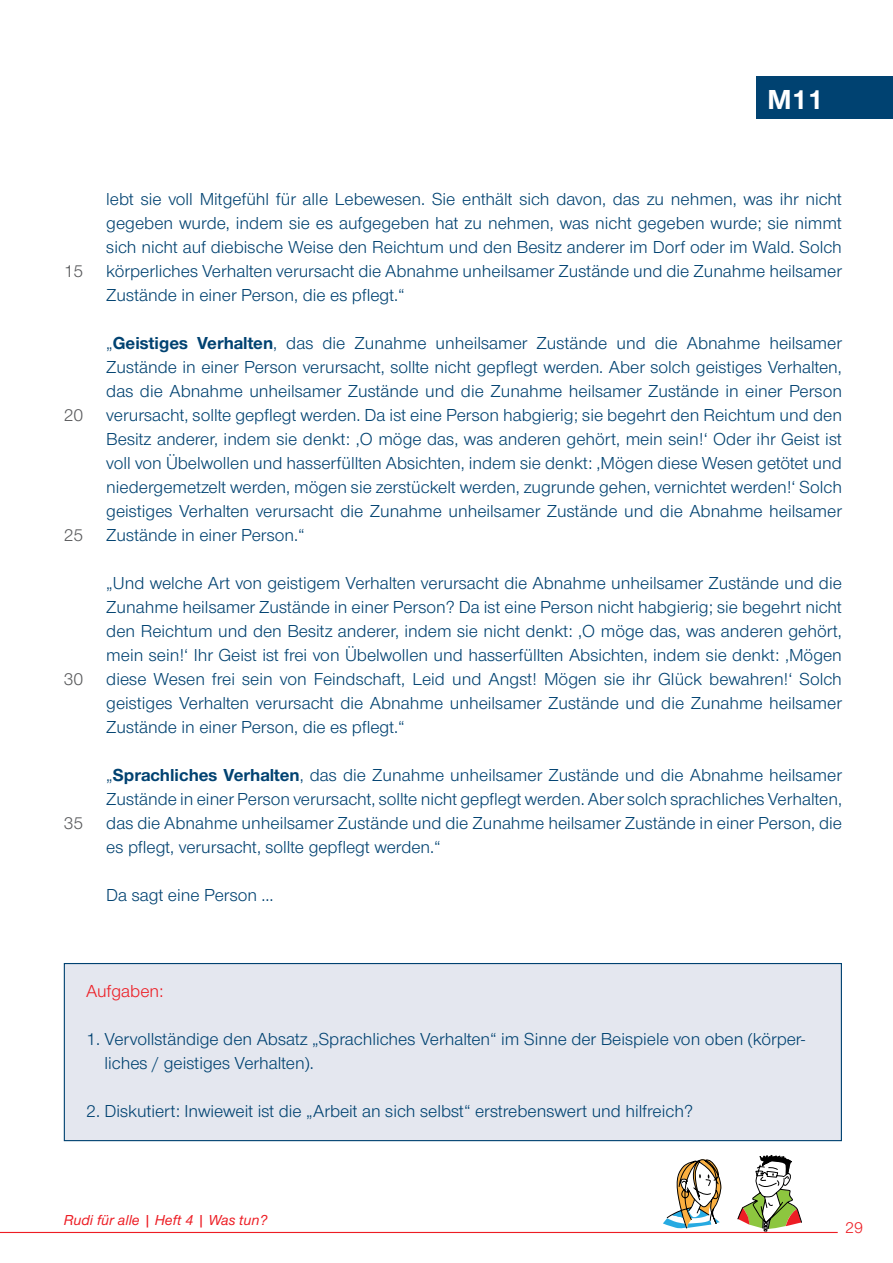
<style>
.page{position:relative;width:893px;height:1263px;background:#fff}
.page>*{position:absolute;margin:0;border:0;box-sizing:border-box;transform-origin:0 0}
.t1{font:700 28.5px "Nordelbica";color:#fff}
.t2{font:18px/24px "Nordelbica";color:#004271;text-align:justify}
.t3{font:18px "Nordelbica";color:#58595b}
.t4{font:18px "Nordelbica";color:#ed1d24}
.t5{font:16.5px "Nordelbica";color:#ed1d24}
.t6{font:italic 500 15px "Nordelbica";color:#ed1d24}
.s1{font-weight:700}
</style>
<div class="page">
<svg style="left:663px;top:1159px;width:58px;height:69px"></svg>
<svg style="left:737px;top:1155px;width:65px;height:76px"></svg>
<hr style="left:0;top:1232px;width:838px;height:1px;background:#ed1d24">
<div style="left:757px;top:77px;width:136px;height:42px;background:#004271"></div>
<div style="left:64px;top:963px;width:777px;height:177px;background:#e4e7ef"></div>
<div style="left:64px;top:963px;width:778px;height:178px;border:1px solid #004271"></div>
<h1 class="t1" style="left:767px;top:83px;width:58px">M11</h1>
<p class="t3" style="left:64px;top:261px;width:21px">15</p>
<p class="t3" style="left:64px;top:405px;width:21px">20</p>
<p class="t3" style="left:64px;top:525px;width:21px">25</p>
<p class="t3" style="left:64px;top:669px;width:21px">30</p>
<p class="t3" style="left:64px;top:813px;width:21px">35</p>
<p class="t2" style="left:106px;top:187px;width:737px">lebt sie voll Mitgefühl für alle Lebewesen. Sie enthält sich davon, das zu nehmen, was ihr nicht gegeben wurde, indem sie es aufgegeben hat zu nehmen, was nicht gegeben wurde; sie nimmt sich nicht auf diebische Weise den Reichtum und den Besitz anderer im Dorf oder im Wald. Solch körperliches Verhalten verursacht die Abnahme unheilsamer Zustände und die Zunahme heilsamer Zustände in einer Person, die es pflegt.“</p>
<p class="t2" style="left:106px;top:331px;width:737px">„<span class="s1">Geistiges Verhalten</span>, das die Zunahme unheilsamer Zustände und die Abnahme heilsamer Zustände in einer Person verursacht, sollte nicht gepflegt werden. Aber solch geistiges Verhalten, das die Abnahme unheilsamer Zustände und die Zunahme heilsamer Zustände in einer Person verursacht, sollte gepflegt werden. Da ist eine Person habgierig; sie begehrt den Reichtum und den Besitz anderer, indem sie denkt: ,O möge das, was anderen gehört, mein sein!‘ Oder ihr Geist ist voll von Übelwollen und hasserfüllten Absichten, indem sie denkt: ,Mögen diese Wesen getötet und niedergemetzelt werden, mögen sie zerstückelt werden, zugrunde gehen, vernichtet werden!‘ Solch geistiges Verhalten verursacht die Zunahme unheilsamer Zustände und die Abnahme heilsamer Zustände in einer Person.“</p>
<p class="t2" style="left:106px;top:571px;width:737px">„Und welche Art von geistigem Verhalten verursacht die Abnahme unheilsamer Zustände und die Zunahme heilsamer Zustände in einer Person? Da ist eine Person nicht habgierig; sie begehrt nicht den Reichtum und den Besitz anderer, indem sie nicht denkt: ,O möge das, was anderen gehört, mein sein!‘ Ihr Geist ist frei von Übelwollen und hasserfüllten Absichten, indem sie denkt: ,Mögen diese Wesen frei sein von Feindschaft, Leid und Angst! Mögen sie ihr Glück bewahren!‘ Solch geistiges Verhalten verursacht die Abnahme unheilsamer Zustände und die Zunahme heilsamer Zustände in einer Person, die es pflegt.“</p>
<p class="t2" style="left:106px;top:763px;width:737px">„<span class="s1">Sprachliches Verhalten</span>, das die Zunahme unheilsamer Zustände und die Abnahme heilsamer Zustände in einer Person verursacht, sollte nicht gepflegt werden. Aber solch sprachliches Verhalten, das die Abnahme unheilsamer Zustände und die Zunahme heilsamer Zustände in einer Person, die es pflegt, verursacht, sollte gepflegt werden.“</p>
<p class="t2" style="left:106px;top:883px;width:169px">Da sagt eine Person …</p>
<p class="t4" style="left:86px;top:981px;width:79px">Aufgaben:</p>
<p class="t2" style="left:105px;top:1027px;width:702px;text-indent:-18px">1. Vervollständige den Absatz „Sprachliches Verhalten“ im Sinne der Beispiele von oben (körper&shy;liches / geistiges Verhalten).</p>
<p class="t2" style="left:86px;top:1099px;width:608px">2. Diskutiert: Inwieweit ist die „Arbeit an sich selbst“ erstrebenswert und hilfreich?</p>
<p class="t6" style="left:64px;top:1211px;width:205px">Rudi für alle | Heft 4 | Was tun?</p>
<p class="t5" style="left:845px;top:1218px;width:20px">29</p>
</div>
